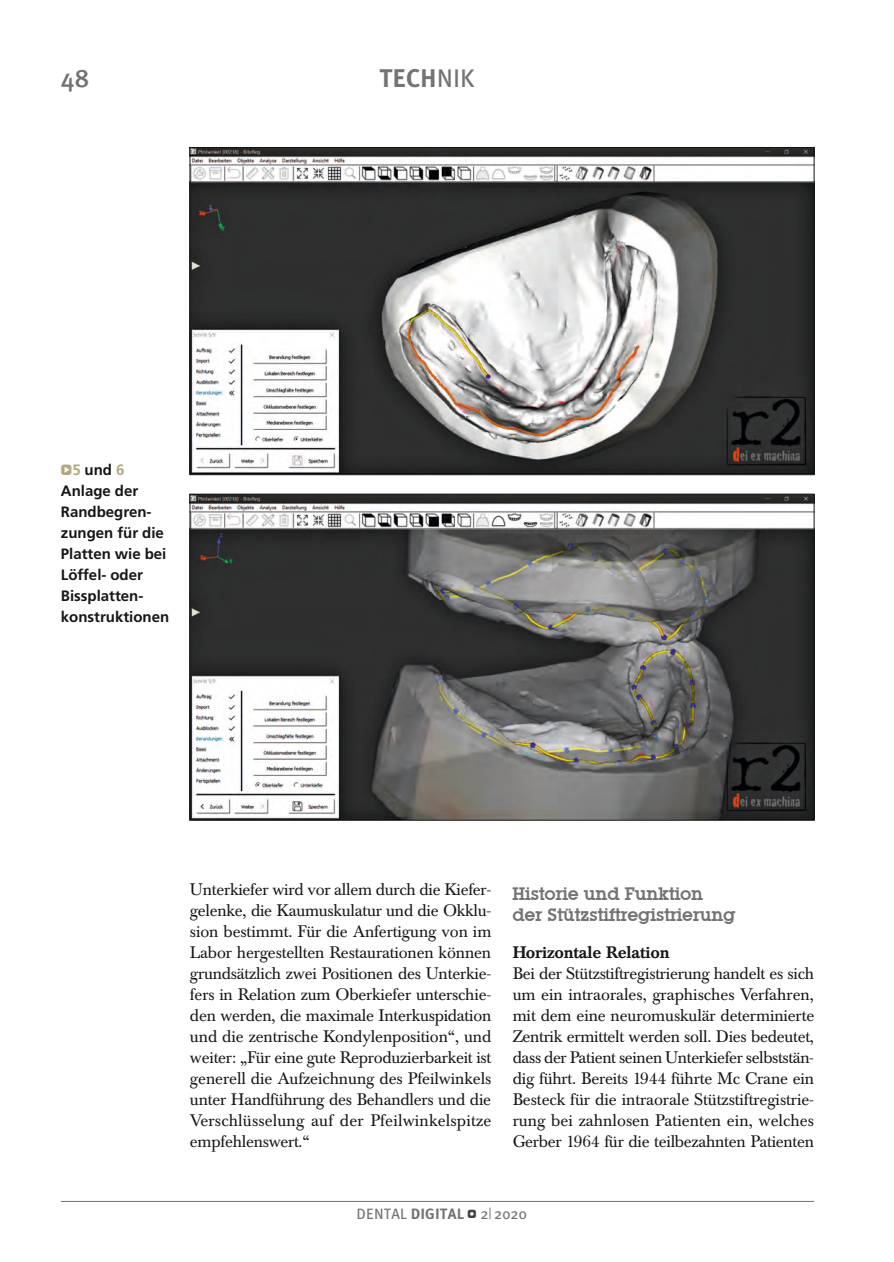
<style>
.page{position:relative;width:894px;height:1262px;background:#fff}
.page>*{position:absolute;margin:0;border:0;box-sizing:border-box;transform-origin:0 0}
.t1{font:700 25.5px "Meta Plus";color:#727372}
.t2{font:500 25.5px "Meta Plus";color:#727372}
._09_Zwischenüberschr{font:700 18px/21px "Lubiana";color:#727372}
._01_Fließtext11_14{font:16.5px/21px "Baskerville BE";letter-spacing:-.015em;color:#151616;text-align:justify}
._01_Fließtext11_14-2{font:500 16.5px "Baskerville BE";letter-spacing:-.015em;color:#151616}
._03_Bildunterschrift{font:700 15px/21px "Frutiger";color:#151616}
.t3{font:15px "Meta Plus";letter-spacing:.01em;color:#727372}
.s1{font-weight:400}
.s2{font-family:"Click Bits Icon Pods";font-weight:400;color:#b3a77e}
.s3{color:#b3a77e}
.s4{font-weight:700}
.s5{font-family:"Click Bits Icon Pods";font-size:12px;color:#414140}
.s6{color:#939393}
</style>
<div class="page">
<hr style="left:61px;top:1201px;width:752px;height:1px;background:#727372">
<img style="left:191px;top:149px;width:621px;height:324px">
<img style="left:191px;top:496px;width:621px;height:322px">
<h1 class="t2" style="left:61px;top:64px;width:30px">48</h1>
<h1 class="t1" style="left:379px;top:64px;width:97px">TECH<span class="s1">NIK</span></h1>
<p class="_03_Bildunterschrift" style="left:61px;top:459px;width:110px"><span class="s2">Q</span><span class="s3">5</span> und <span class="s3">6<br></span>Anlage der<br>Randbegren&shy;zungen für die<br>Platten wie bei<br>Löffel- oder<br>Bissplatten&shy;konstruktionen</p>
<p class="_01_Fließtext11_14" style="left:190px;top:879px;width:303px">Unterkiefer wird vor allem durch die Kiefer&shy;gelenke, die Kaumuskulatur und die Okklu&shy;sion bestimmt. Für die Anfertigung von im Labor hergestellten Restaurationen können grundsätzlich zwei Positionen des Unterkie&shy;fers in Relation zum Oberkiefer unterschie&shy;den werden, die maximale Interkuspidation und die zentrische Kondylenposition“, und weiter: „Für eine gute Reproduzierbarkeit ist generell die Aufzeichnung des Pfeilwinkels unter Handführung des Behandlers und die Verschlüsselung auf der Pfeilwinkelspitze empfehlenswert.“</p>
<p class="_09_Zwischenüberschr" style="left:512px;top:883px;width:224px">Historie und Funktion der Stützstiftregistrierung</p>
<p class="_01_Fließtext11_14-2" style="left:512px;top:943px;width:158px">Horizontale Relation</p>
<p class="_01_Fließtext11_14" style="left:512px;top:963px;width:303px">Bei der Stützstiftregistrierung handelt es sich um ein intraorales, graphisches Verfahren, mit dem eine neuromuskulär determinierte Zentrik ermittelt werden soll. Dies bedeutet, dass der Patient seinen Unterkiefer selbststän&shy;dig führt. Bereits 1944 führte Mc Crane ein Besteck für die intraorale Stützstiftregistrie&shy;rung bei zahnlosen Patienten ein, welches Gerber 1964 für die teilbezahnten Patienten</p>
<p class="t3" style="left:356px;top:1205px;width:172px">DENTAL <span class="s4">DIGITAL</span> <span class="s5">W</span> 2<span class="s6">|</span> 2020</p>
</div>
